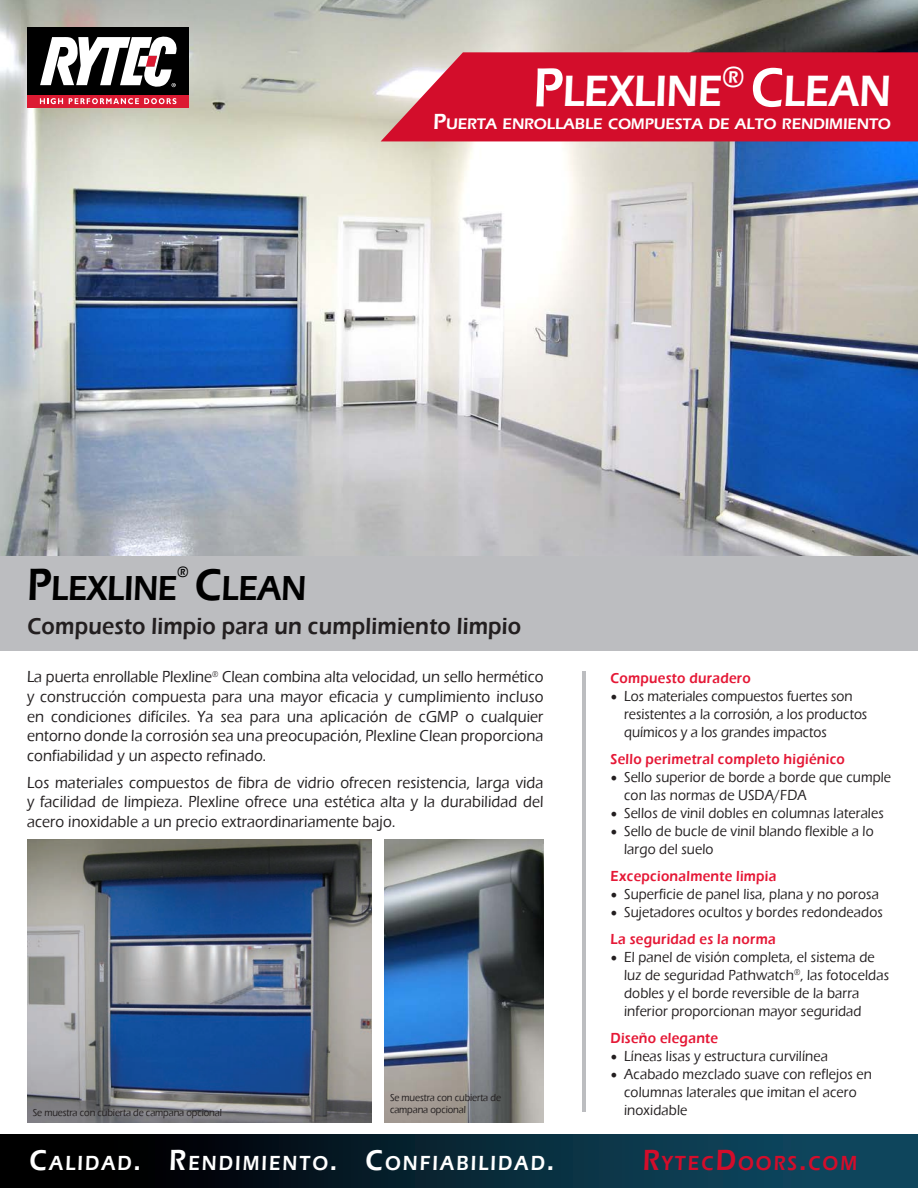
<style>
.page{position:relative;width:918px;height:1188px;background:#fff}
.page>*{position:absolute;margin:0;border:0;box-sizing:border-box;transform-origin:0 0}
.t1{font:600 45.15px "Eras ITC";letter-spacing:-.015em;color:#fff;scale:.9 1}
.t2{font:600 35.7px "Eras ITC";letter-spacing:-.015em;color:#000;scale:.9 1}
.t3{font:600 24px "Eras ITC";letter-spacing:.01em;color:#231f20;scale:.9 1}
.t4{font:600 21px "Eras ITC";letter-spacing:.105em;color:#fff;scale:.9 1}
.t5{font:600 21px "Eras ITC";letter-spacing:.105em;color:#d30d2b;scale:.9 1}
.body_text{font:500 16.5px/19.8px "Eras ITC";letter-spacing:.01em;color:#231f20;text-align:justify;scale:.9 1}
.t6{font:600 15.75px "Eras ITC";letter-spacing:-.015em;color:#fff}
.t7{font:600 15.75px "Eras ITC";color:#000;scale:.9 1}
.t8{font:500 15px/18px "Eras ITC";letter-spacing:.01em;color:#231f20;scale:.9 1}
.Red_Header{font:600 15px "Eras ITC";letter-spacing:.02em;color:#e51836;scale:.9 1}
.t9{font:500 10.5px/12px "Eras ITC";letter-spacing:-.01em;color:#231f20;scale:.9 1}
.s1{font-size:57px}
.s2{font-size:22.5px}
.s3{font-size:46.5px}
.s4{font-family:"Minion Pro";font-weight:400;font-size:18px}
.s5{font-size:30px}
</style>
<div class="page">
<img style="left:0;top:0;width:918px;height:557px">
<svg style="left:381px;top:52px;width:537px;height:89px;fill:#d30d2b"></svg>
<div style="left:0;top:557px;width:918px;height:94px;background:#bcbdc0"></div>
<div style="left:0;top:1134px;width:918px;height:54px;background:linear-gradient(to right,#000,#10506b)"></div>
<hr style="left:582px;top:671px;width:3px;height:441px;background:#bcbdc0">
<img style="left:27px;top:840px;width:345px;height:282px">
<img style="left:384px;top:840px;width:159px;height:282px">
<div style="left:27px;top:95px;width:162px;height:13px;background:#dc1a32"></div>
<div style="left:27px;top:27px;width:162px;height:68px;background:#000"></div>
<svg style="left:40px;top:98px;width:23px;height:6px"></svg>
<svg style="left:69px;top:98px;width:107px;height:6px"></svg>
<svg style="left:40px;top:36px;width:137px;height:52px"></svg>
<p class="t1" style="left:533px;top:66px;width:399px"><span class="s1">P</span>LEXLINE<sup>®</sup> <span class="s1">C</span>LEAN</p>
<p class="t6" style="left:433px;top:115px;width:459px"><span class="s2">P</span>UERTA ENROLLABLE COMPUESTA DE ALTO RENDIMIENTO</p>
<p class="t2" style="left:27px;top:568px;width:169px"><span class="s3">P</span>LEXLINE</p>
<p class="t7" style="left:177px;top:563px;width:14px">®</p>
<p class="t2" style="left:195px;top:568px;width:126px"><span class="s3">C</span>LEAN</p>
<p class="t3" style="left:27px;top:612px;width:550px">Compuesto limpio para un cumplimiento limpio</p>
<p class="body_text" style="left:27px;top:667px;width:575px">La puerta enrollable Plexline<sup>®</sup> Clean combina alta velocidad, un sello hermético y construcción compuesta para una mayor eficacia y cumplimiento incluso en condiciones difíciles. Ya sea para una aplicación de cGMP o cualquier entorno donde la corrosión sea una preocupación, Plexline Clean proporciona confiabilidad y un aspecto refinado.</p>
<p class="body_text" style="left:27px;top:772px;width:575px">Los materiales compuestos de fibra de vidrio ofrecen resistencia, larga vida y facilidad de limpieza. Plexline ofrece una estética alta y la durabilidad del acero inoxidable a un precio extraordinariamente bajo.</p>
<p class="t9" style="left:33px;top:1107px;width:212px">Se muestra con cubierta de campana opcional</p>
<p class="t9" style="left:390px;top:1092px;width:125px">Se muestra con cubierta de campana opcional</p>
<p class="Red_Header" style="left:611px;top:669px;width:157px">Compuesto duradero</p>
<p class="t8" style="left:624px;top:687px;width:272px;text-indent:-14px"><span class="s4">•</span> Los materiales compuestos fuertes son resistentes a la corrosión, a los productos químicos y a los grandes impactos</p>
<p class="Red_Header" style="left:611px;top:750px;width:262px">Sello perimetral completo higiénico</p>
<p class="t8" style="left:624px;top:768px;width:298px;text-indent:-14px"><span class="s4">•</span> Sello superior de borde a borde que cumple con las normas de USDA/FDA</p>
<p class="t8" style="left:611px;top:804px;width:305px"><span class="s4">•</span> Sellos de vinil dobles en columnas laterales</p>
<p class="t8" style="left:624px;top:822px;width:279px;text-indent:-14px"><span class="s4">•</span> Sello de bucle de vinil blando flexible a lo largo del suelo</p>
<p class="Red_Header" style="left:611px;top:867px;width:186px">Excepcionalmente limpia</p>
<p class="t8" style="left:611px;top:885px;width:300px"><span class="s4">•</span> Superficie de panel lisa, plana y no porosa</p>
<p class="t8" style="left:611px;top:903px;width:304px"><span class="s4">•</span> Sujetadores ocultos y bordes redondeados</p>
<p class="Red_Header" style="left:611px;top:930px;width:185px">La seguridad es la norma</p>
<p class="t8" style="left:624px;top:948px;width:296px;text-indent:-13px"><span class="s4">•</span> El panel de visión completa, el sistema de luz de seguridad Pathwatch<sup>®</sup>, las fotoceldas dobles y el borde reversible de la barra inferior proporcionan mayor seguridad</p>
<p class="Red_Header" style="left:611px;top:1029px;width:121px">Diseño elegante</p>
<p class="t8" style="left:611px;top:1047px;width:243px"><span class="s4">•</span> Líneas lisas y estructura curvilínea</p>
<p class="t8" style="left:624px;top:1065px;width:277px;text-indent:-14px"><span class="s4">•</span> Acabado mezclado suave con reflejos en columnas laterales que imitan el acero inoxidable</p>
<p class="t4" style="left:30px;top:1151px;width:584px"><span class="s5">C</span>ALIDAD<span class="s5">. R</span>ENDIMIENTO<span class="s5">. C</span>ONFIABILIDAD<span class="s5">.</span></p>
<p class="t5" style="left:643px;top:1151px;width:240px"><span class="s5">R</span>YTEC<span class="s5">D</span>OORS<span class="s5">.</span>COM</p>
</div>
